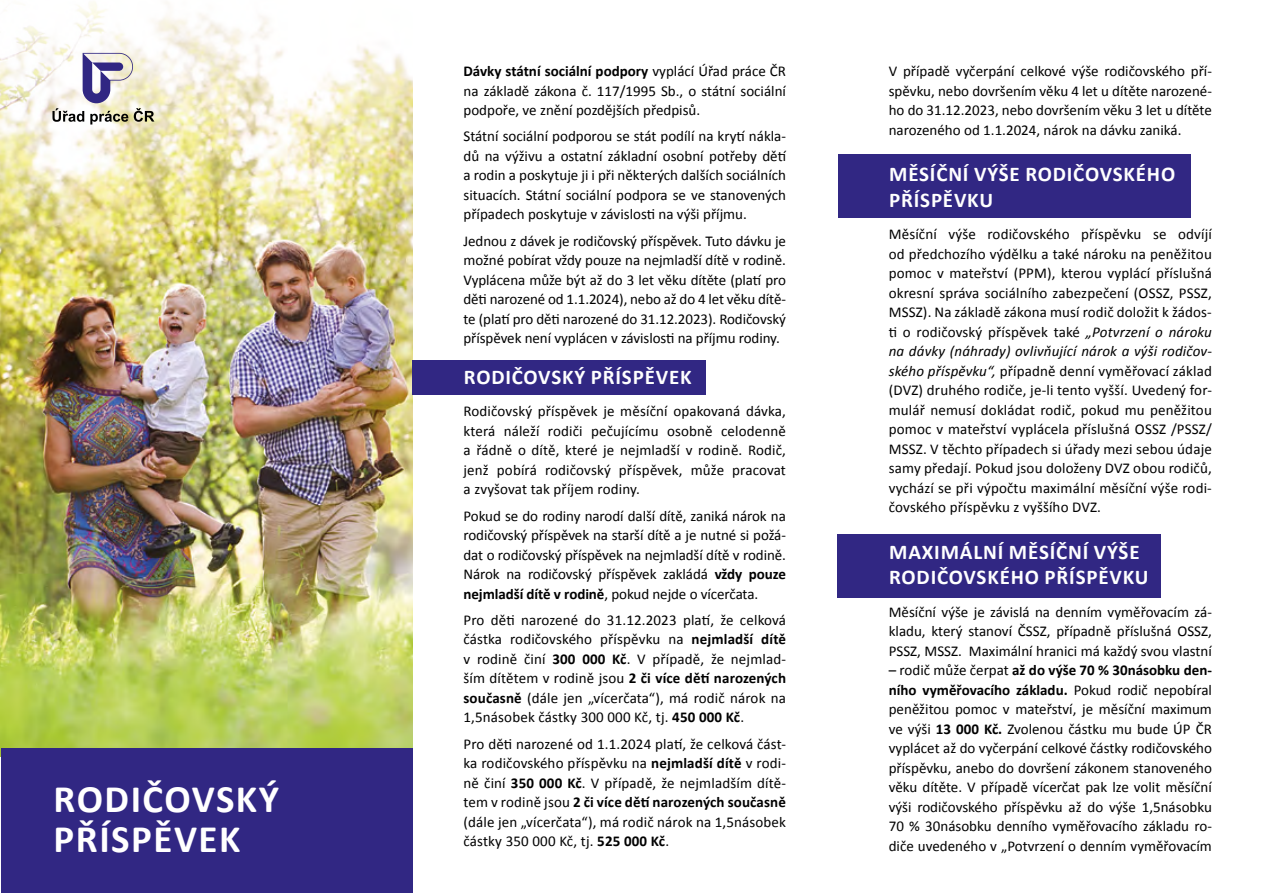
<style>
.page{position:relative;width:1263px;height:893px;background:#fff}
.page>*{position:absolute;margin:0;border:0;box-sizing:border-box;transform-origin:0 0}
.t1{font:700 39px/40.5px "Calibri";letter-spacing:.04em;color:#fff}
.t2{font:700 21px/25.5px "Calibri";letter-spacing:.04em;color:#fff}
.t3{font:15px/19.5px "Calibri";color:#000;text-align:justify}
.s1{font-weight:700}
.s2{font-style:italic}
</style>
<div class="page">
<img style="left:1px;top:1px;width:411px;height:747px">
<div style="left:1px;top:748px;width:411px;height:145px;background:#312783"></div>
<div style="left:412px;top:360px;width:294px;height:34px;background:#312783"></div>
<div style="left:838px;top:154px;width:353px;height:64px;background:#312783"></div>
<div style="left:838px;top:534px;width:323px;height:64px;background:#312783"></div>
<svg style="left:52px;top:53px;width:102px;height:72px"></svg>
<h1 class="t1" style="left:54px;top:778px;width:227px">RODIČOVSKÝ<br>PŘÍSPĚVEK</h1>
<p class="t3" style="left:463px;top:61px;width:324px"><span class="s1">Dávky státní sociální podpory</span> vyplácí Úřad práce ČR na základě zákona č. 117/1995 Sb., o státní sociální podpoře, ve znění pozdějších předpisů.</p>
<p class="t3" style="left:463px;top:127px;width:324px">Státní sociální podporou se stát podílí na krytí nákla&shy;dů na výživu a ostatní základní osobní potřeby dětí a rodin a poskytuje ji i při některých dalších sociálních situacích. Státní sociální podpora se ve stanovených případech poskytuje v závislosti na výši příjmu.</p>
<p class="t3" style="left:463px;top:231px;width:324px">Jednou z dávek je rodičovský příspěvek. Tuto dávku je možné pobírat vždy pouze na nejmladší dítě v rodině.<br>Vyplácena může být až do 3 let věku dítěte (platí pro děti narozené od 1.1.2024), nebo až do 4 let věku dítě&shy;te (platí pro děti narozené do 31.12.2023). Rodičovský příspěvek není vyplácen v závislosti na příjmu rodiny.</p>
<h2 class="t2" style="left:464px;top:364px;width:229px">RODIČOVSKÝ PŘÍSPĚVEK</h2>
<p class="t3" style="left:463px;top:401px;width:324px">Rodičovský příspěvek je měsíční opakovaná dávka, která náleží rodiči pečujícímu osobně celodenně a řádně o dítě, které je nejmladší v rodině. Rodič, jenž pobírá rodičovský příspěvek, může pracovat a zvyšovat tak příjem rodiny.</p>
<p class="t3" style="left:463px;top:506px;width:324px">Pokud se do rodiny narodí další dítě, zaniká nárok na rodičovský příspěvek na starší dítě a je nutné si požá&shy;dat o rodičovský příspěvek na nejmladší dítě v rodině.<br>Nárok na rodičovský příspěvek zakládá <span class="s1">vždy pouze nejmladší dítě v rodině</span>, pokud nejde o vícerčata.</p>
<p class="t3" style="left:463px;top:610px;width:324px">Pro děti narozené do 31.12.2023 platí, že celková částka rodičovského příspěvku na <span class="s1">nejmladší dítě </span>v rodině činí <span class="s1">300 000 Kč</span>. V případě, že nejmlad&shy;ším dítětem v rodině jsou <span class="s1">2 či více dětí narozených současně</span> (dále jen „vícerčata“), má rodič nárok na 1,5násobek částky 300 000 Kč, tj. <span class="s1">450 000 Kč</span>.</p>
<p class="t3" style="left:463px;top:734px;width:324px">Pro děti narozené od 1.1.2024 platí, že celková část&shy;ka rodičovského příspěvku na <span class="s1">nejmladší dítě</span> v rodi&shy;ně činí <span class="s1">350 000 Kč</span>. V případě, že nejmladším dítě&shy;tem v rodině jsou <span class="s1">2 či více dětí narozených současně </span>(dále jen „vícerčata“), má rodič nárok na 1,5násobek částky 350 000 Kč, tj. <span class="s1">525 000 Kč</span>.</p>
<p class="t3" style="left:889px;top:61px;width:325px">V případě vyčerpání celkové výše rodičovského pří&shy;spěvku, nebo dovršením věku 4 let u dítěte narozené&shy;ho do 31.12.2023, nebo dovršením věku 3 let u dítěte narozeného od 1.1.2024, nárok na dávku zaniká.</p>
<h2 class="t2" style="left:889px;top:162px;width:288px">MĚSÍČNÍ VÝŠE RODIČOVSKÉHO<br>PŘÍSPĚVKU</h2>
<p class="t3" style="left:889px;top:224px;width:325px">Měsíční výše rodičovského příspěvku se odvíjí od předchozího výdělku a také nároku na peněžitou pomoc v mateřství (PPM), kterou vyplácí příslušná okresní správa sociálního zabezpečení (OSSZ, PSSZ, MSSZ). Na základě zákona musí rodič doložit k žádos&shy;ti o rodičovský příspěvek také <span class="s2">„Potvrzení o nároku na dávky (náhrady) ovlivňující nárok a výši rodičov&shy;ského příspěvku“,</span> případně denní vyměřovací základ (DVZ) druhého rodiče, je-li tento vyšší. Uvedený for&shy;mulář nemusí dokládat rodič, pokud mu peněžitou pomoc v mateřství vyplácela příslušná OSSZ /PSSZ/ MSSZ. V těchto případech si úřady mezi sebou údaje samy předají. Pokud jsou doloženy DVZ obou rodičů, vychází se při výpočtu maximální měsíční výše rodi&shy;čovského příspěvku z vyššího DVZ.</p>
<h2 class="t2" style="left:889px;top:539px;width:261px">MAXIMÁLNÍ MĚSÍČNÍ VÝŠE<br>RODIČOVSKÉHO PŘÍSPĚVKU</h2>
<p class="t3" style="left:889px;top:602px;width:325px">Měsíční výše je závislá na denním vyměřovacím zá&shy;kladu, který stanoví ČSSZ, případně příslušná OSSZ, PSSZ, MSSZ. Maximální hranici má každý svou vlastní</p>
<p class="t3" style="left:889px;top:660px;width:325px">– rodič může čerpat <span class="s1">až do výše 70 % 30násobku den&shy;ního vyměřovacího základu.</span> Pokud rodič nepobíral peněžitou pomoc v mateřství, je měsíční maximum ve výši <span class="s1">13 000 Kč.</span> Zvolenou částku mu bude ÚP ČR vyplácet až do vyčerpání celkové částky rodičovského příspěvku, anebo do dovršení zákonem stanoveného věku dítěte. V případě vícerčat pak lze volit měsíční výši rodičovského příspěvku až do výše 1,5násobku 70 % 30násobku denního vyměřovacího základu ro&shy;diče uvedeného v „Potvrzení o denním vyměřovacím</p>
</div>
